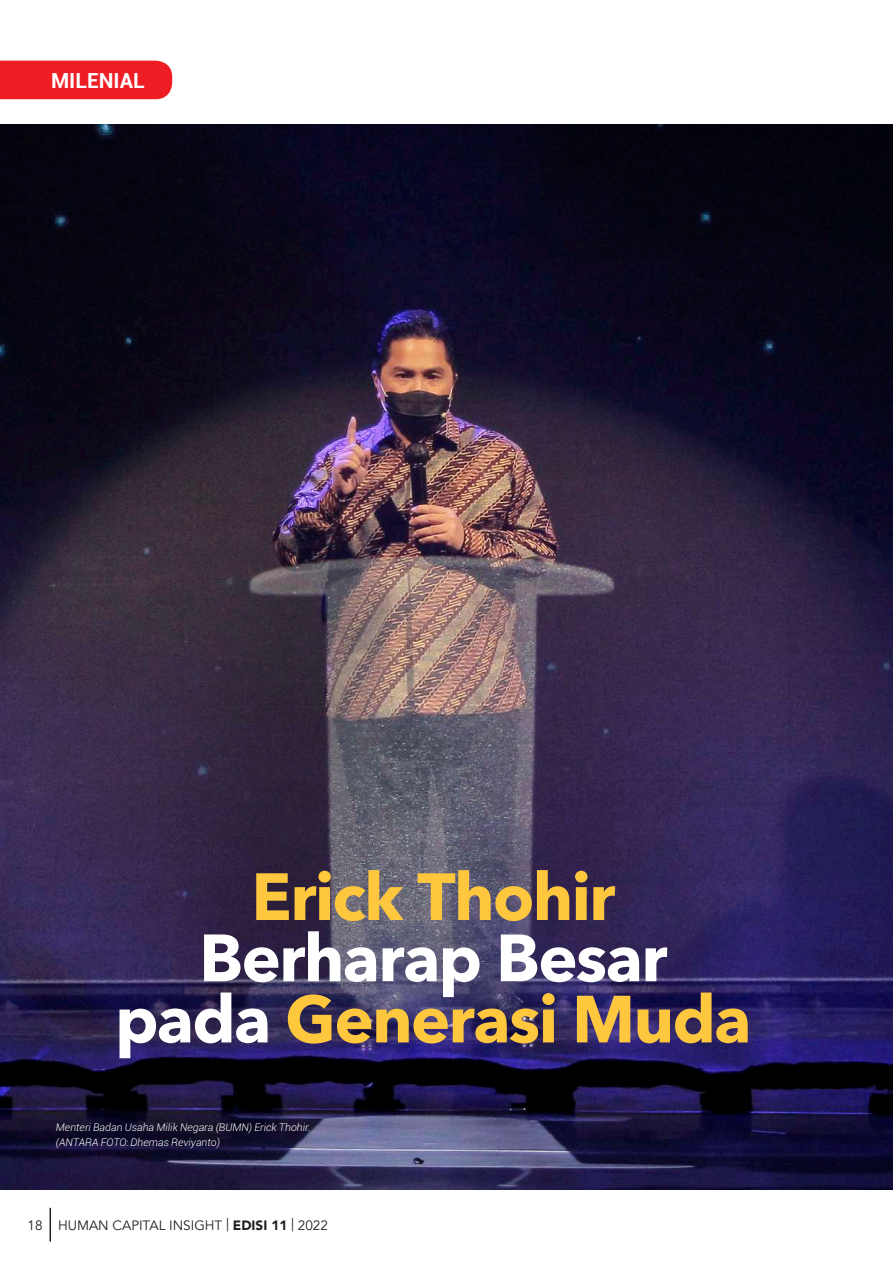
<style>
.page{position:relative;width:893px;height:1263px;background:#fff}
.page>*{position:absolute;margin:0;border:0;box-sizing:border-box;transform-origin:0 0}
.t1{font:700 66px/61.2px "Avenir Next LT Pro";letter-spacing:-.025em;color:#fff;text-align:center}
.t2{font:700 66px "Avenir Next LT Pro";letter-spacing:-.025em;color:#ffc73e}
.t3{font:700 21px "Roboto";color:#fff}
.t4{font:13.5px "Avenir";color:#231f20}
.t5{font:italic 300 10.5px/15px "Roboto";color:#fff}
.s1{color:#ffc73e}
.s2{font-family:"Avenir LT";font-weight:900}
</style>
<div class="page">
<hr style="left:50px;top:1208px;width:1px;height:33px;background:#231f20">
<img style="left:0;top:124px;width:893px;height:1066px">
<div style="left:0;top:61px;width:172px;height:38px;background:#ee1d23"></div>
<h2 class="t3" style="left:51px;top:66px;width:95px">MILENIAL</h2>
<h1 class="t2" style="left:251px;top:856px;width:365px">Erick Thohir</h1>
<h1 class="t1" style="left:115px;top:927px;width:638px">Berharap Besar pada <span class="s1">Generasi Muda</span></h1>
<p class="t5" style="left:56px;top:1120px;width:256px">Menteri Badan Usaha Milik Negara (BUMN) Erick Thohir. (ANTARA FOTO: Dhemas Reviyanto)</p>
<p class="t4" style="left:28px;top:1217px;width:302px">18 HUMAN CAPITAL INSIGHT | <span class="s2">EDISI 11</span> | 2022</p>
</div>
